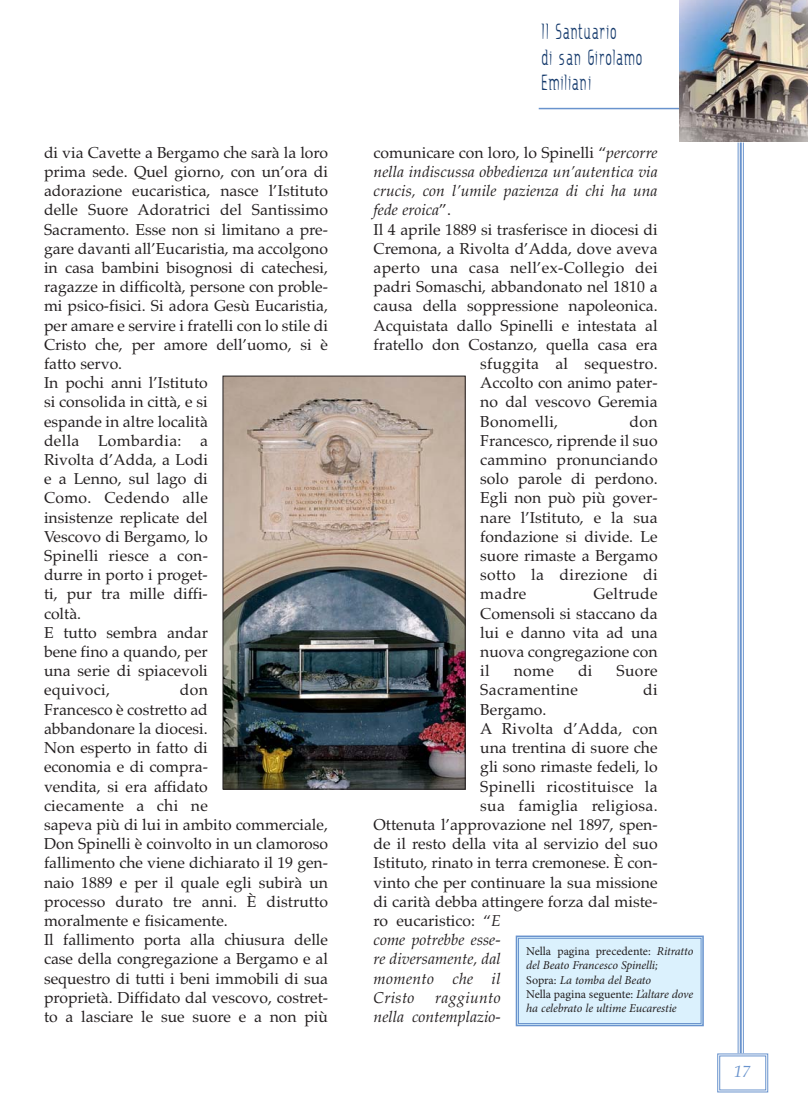
<style>
.page{position:relative;width:808px;height:1106px;background:#fff}
.page>*{position:absolute;margin:0;border:0;box-sizing:border-box;transform-origin:0 0}
.t1{font:21px/25.2px "Ritalin";letter-spacing:.06em;color:#153a6c;scale:.6 1}
.t2{font:italic 16.5px "Palatino";color:#6993cd}
.t3{font:15.75px/19.2px "Palatino";color:#231f20}
.t4{font:italic 15.75px/19.2px "Palatino";color:#231f20;text-align:right}
.t5{font:15.75px "Palatino";letter-spacing:.02em;color:#231f20}
.t6{font:italic 15.75px "Palatino";letter-spacing:.02em;color:#231f20}
.t7{font:italic 12px/14.4px "Minion Pro";letter-spacing:-.01em;color:#231f20}
.s1{font-style:italic}
.s2{font-style:normal}
</style>
<div class="page">
<svg style="left:717px;top:1052px;width:52px;height:41px"></svg>
<hr style="left:539px;top:108px;width:141px;height:1px;background:#6993cd">
<img style="left:679px;top:0;width:129px;height:141px">
<hr style="left:743px;top:142px;width:1px;height:911px;background:#6993cd">
<hr style="left:740px;top:142px;width:2px;height:911px;background:#6993cd">
<hr style="left:738px;top:142px;width:1px;height:911px;background:#6993cd">
<img style="left:225px;top:378px;width:238px;height:409px">
<div style="left:223px;top:376px;width:242px;height:413px;border:1px solid #231f20"></div>
<div style="left:519px;top:938px;width:182px;height:85px;background:#dbf1fd"></div>
<div style="left:516px;top:935px;width:188px;height:91px;border:2px solid #6993cd"></div>
<div style="left:518px;top:938px;width:183px;height:85px;border:1px solid #6993cd"></div>
<p class="t3" style="left:44px;top:144px;width:286px">di via Cavette a Bergamo che sarà la loro prima sede. Quel giorno, con un’ora di adorazione eucaristica, nasce l’Istituto delle Suore Adoratrici del Santissimo<br>Sacramento. Esse non si limitano a pre&shy;gare davanti all’Eucaristia, ma accolgono in casa bambini bisognosi di catechesi, ragazze in difficoltà, persone con proble&shy;mi psico-fisici. Si adora Gesù Eucaristia, per amare e servire i fratelli con lo stile di<br>Cristo che, per amore dell’uomo, si è fatto servo.<br>In pochi anni l’Istituto<br>si consolida in città, e si<br>espande in altre località<br>della Lombardia: a<br>Rivolta d’Adda, a Lodi<br>e a Lenno, sul lago di<br>Como. Cedendo alle<br>insistenze replicate del<br>Vescovo di Bergamo, lo<br>Spinelli riesce a con-<br>durre in porto i proget-<br>ti, pur tra mille diffi-<br>coltà.<br>E tutto sembra andar<br>bene fino a quando, per<br>una serie di spiacevoli<br>equivoci,</p>
<p class="t3" style="left:44px;top:682px;width:286px;text-indent:136px">don<br>Francesco è costretto ad<br>abbandonare la diocesi.<br>Non esperto in fatto di<br>economia e di compra-<br>vendita, si era affidato<br>ciecamente a chi ne<br>sapeva più di lui in ambito commerciale,<br>Don Spinelli è coinvolto in un clamoroso fallimento che viene dichiarato il 19 gen&shy;naio 1889 e per il quale egli subirà un processo durato tre anni. È distrutto moralmente e fisicamente.<br>Il fallimento porta alla chiusura delle case della congregazione a Bergamo e al sequestro di tutti i beni immobili di sua proprietà. Diffidato dal vescovo, costret&shy;to a lasciare le sue suore e a non più</p>
<h1 class="t1" style="left:541px;top:19px;width:170px">Il Santuario<br>di san Girolamo<br>Emiliani</h1>
<p class="t3" style="left:374px;top:144px;width:285px">comunicare con loro, lo Spinelli “<span class="s1">percorre</span></p>
<p class="t4" style="left:374px;top:164px;width:286px">nella indiscussa obbedienza un’autentica via</p>
<p class="t4" style="left:374px;top:183px;width:286px">crucis, con l’umile pazienza di chi ha una</p>
<p class="t4" style="left:374px;top:202px;width:79px">fede eroica<span class="s2">”.</span></p>
<p class="t3" style="left:374px;top:221px;width:285px">Il 4 aprile 1889 si trasferisce in diocesi di</p>
<p class="t3" style="left:374px;top:240px;width:286px">Cremona, a Rivolta d’Adda, dove aveva</p>
<p class="t5" style="left:374px;top:261px;width:285px">aperto una casa nell’ex-Collegio dei</p>
<p class="t3" style="left:374px;top:279px;width:286px">padri Somaschi, abbandonato nel 1810 a</p>
<p class="t3" style="left:374px;top:298px;width:286px">causa della soppressione napoleonica.</p>
<p class="t3" style="left:374px;top:317px;width:285px">Acquistata dallo Spinelli e intestata al</p>
<p class="t3" style="left:374px;top:336px;width:286px">fratello don Costanzo, quella casa era</p>
<p class="t5" style="left:480px;top:357px;width:179px">sfuggita al sequestro.</p>
<p class="t3" style="left:480px;top:375px;width:179px">Accolto con animo pater-</p>
<p class="t3" style="left:480px;top:394px;width:179px">no dal vescovo Geremia</p>
<p class="t5" style="left:480px;top:415px;width:79px">Bonomelli,</p>
<p class="t3" style="left:480px;top:413px;width:179px;text-align:justify;text-indent:149px">don Francesco, riprende il suo cammino pronunciando solo parole di perdono.<br>Egli non può più gover&shy;nare l’Istituto, e la sua fondazione si divide. Le suore rimaste a Bergamo sotto la direzione di madre</p>
<p class="t3" style="left:480px;top:586px;width:179px;text-align:justify;text-indent:113px">Geltrude Comensoli si staccano da lui e danno vita ad una nuova congregazione con il</p>
<p class="t3" style="left:514px;top:663px;width:42px">nome</p>
<p class="t3" style="left:578px;top:663px;width:16px">di</p>
<p class="t3" style="left:616px;top:663px;width:43px">Suore</p>
<p class="t5" style="left:480px;top:684px;width:99px">Sacramentine</p>
<p class="t3" style="left:643px;top:682px;width:16px">di</p>
<p class="t3" style="left:480px;top:701px;width:68px">Bergamo.</p>
<p class="t3" style="left:480px;top:720px;width:179px">A Rivolta d’Adda, con</p>
<p class="t3" style="left:480px;top:740px;width:179px">una trentina di suore che</p>
<p class="t3" style="left:480px;top:759px;width:179px">gli sono rimaste fedeli, lo</p>
<p class="t5" style="left:480px;top:780px;width:179px">Spinelli ricostituisce la</p>
<p class="t5" style="left:480px;top:799px;width:179px">sua famiglia religiosa.</p>
<p class="t3" style="left:374px;top:816px;width:285px">Ottenuta l’approvazione nel 1897, spen-</p>
<p class="t3" style="left:374px;top:836px;width:285px">de il resto della vita al servizio del suo</p>
<p class="t3" style="left:374px;top:855px;width:285px">Istituto, rinato in terra cremonese. È con-</p>
<p class="t3" style="left:374px;top:874px;width:285px">vinto che per continuare la sua missione</p>
<p class="t3" style="left:374px;top:893px;width:285px">di carità debba attingere forza dal miste-</p>
<p class="t3" style="left:374px;top:912px;width:129px">ro eucaristico: “<span class="s1">E</span></p>
<p class="t4" style="left:374px;top:932px;width:129px">come potrebbe esse-</p>
<p class="t4" style="left:374px;top:951px;width:129px">re diversamente, dal</p>
<p class="t6" style="left:374px;top:972px;width:129px">momento che il</p>
<p class="t4" style="left:374px;top:989px;width:42px">Cristo</p>
<p class="t7" style="left:526px;top:944px;width:169px"><span class="s2">Nella pagina precedente:</span> Ritratto del Beato Francesco Spinelli;<br><span class="s2">Sopra:</span> La tomba del Beato<br><span class="s2">Nella pagina seguente:</span> L’altare dove ha celebrato le ultime Eucarestie</p>
<p class="t4" style="left:374px;top:989px;width:129px">raggiunto<br>nella contemplazio-</p>
<p class="t2" style="left:734px;top:1065px;width:18px">17</p>
</div>
